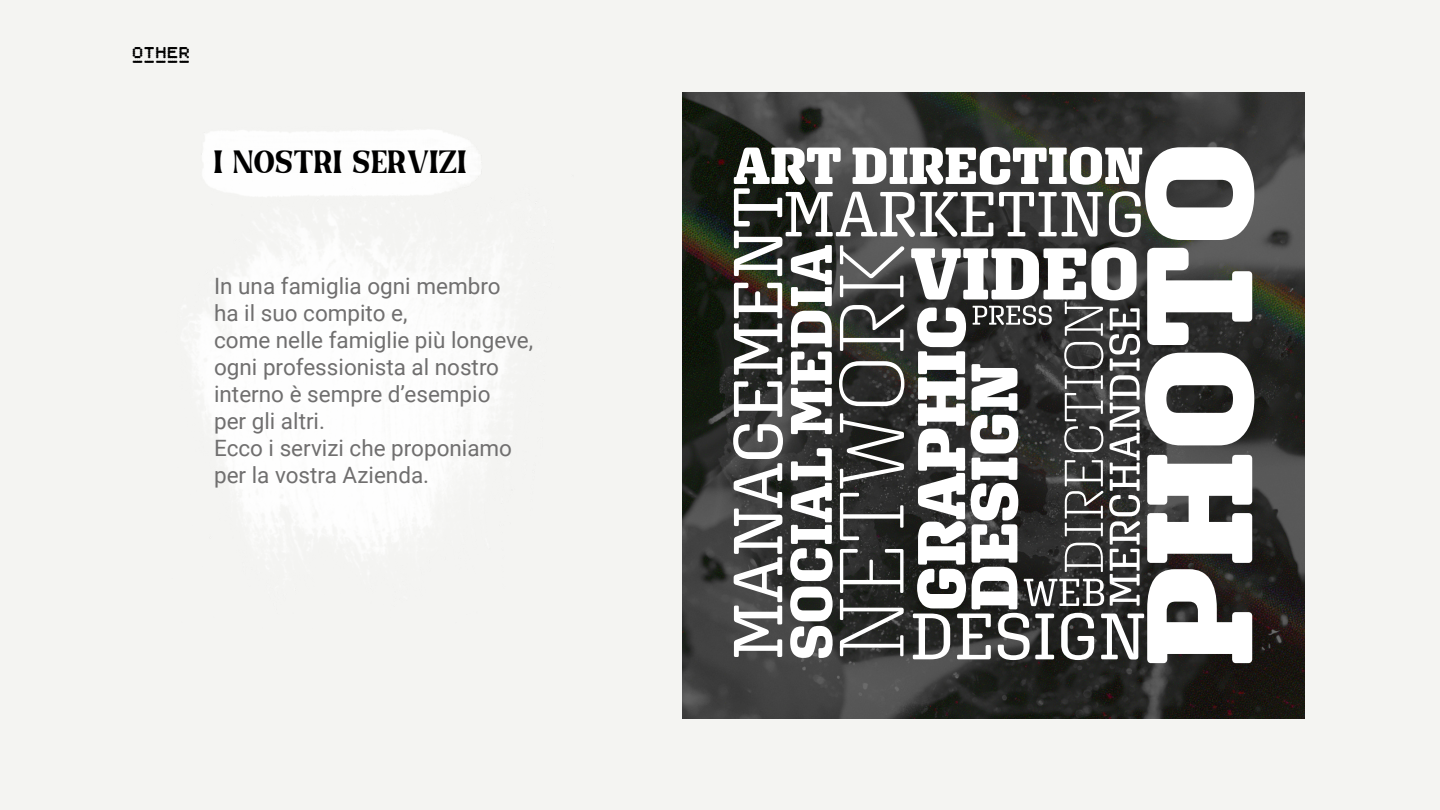
<style>
.page{position:relative;width:1440px;height:810px;background:#f4f4f2}
.page>*{position:absolute;margin:0;border:0;box-sizing:border-box;transform-origin:0 0}
.t1{font:36px "Honeypirls";letter-spacing:.03em;color:#000}
.t2{font:22.5px/27px "Roboto";color:#706f6f}
.t3{font:18px "Bitcount Grid Single Medium Circle";letter-spacing:.05em;color:#000}
</style>
<div class="page">
<svg style="left:682px;top:92px;width:623px;height:626px;background:#31322e"></svg>
<img style="left:195px;top:119px;width:293px;height:50px">
<img style="left:154px;top:169px;width:429px;height:461px">
<svg style="left:733px;top:147px;width:521px;height:516px"></svg>
<p class="t3" style="left:133px;top:45px;width:59px">OTHER</p>
<p class="t3" style="left:133px;top:48px;width:59px">_____</p>
<h1 class="t1" style="left:214px;top:142px;width:254px">I NOSTRI SERVIZI</h1>
<p class="t2" style="left:214px;top:272px;width:321px">In una famiglia ogni membro<br>ha il suo compito e,<br>come nelle famiglie più longeve, ogni professionista al nostro interno è sempre d’esempio<br>per gli altri.<br>Ecco i servizi che proponiamo per la vostra Azienda.</p>
</div>
